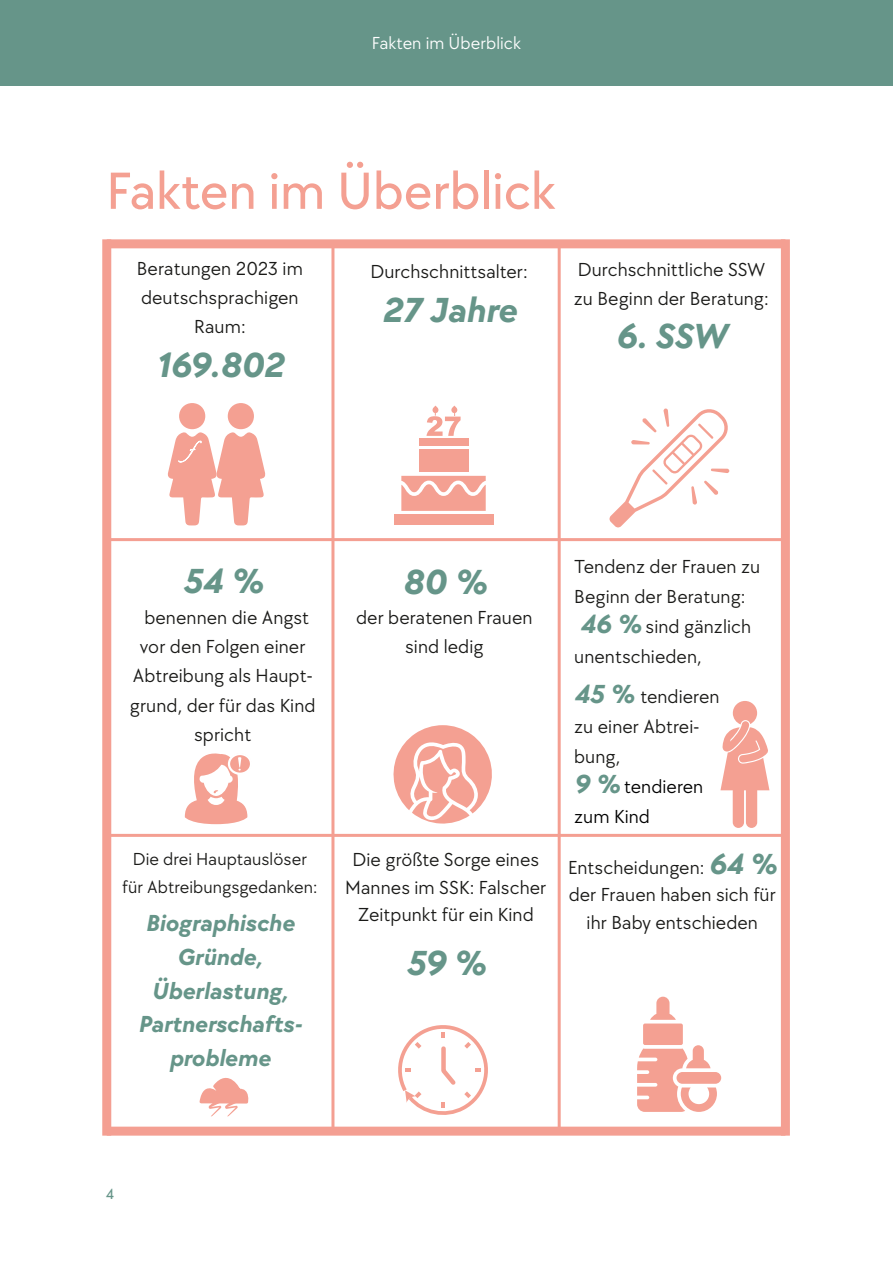
<style>
.page{position:relative;width:893px;height:1263px;background:#fff}
.page>*{position:absolute;margin:0;border:0;box-sizing:border-box;transform-origin:0 0}
.t1{font:500 54px "TT Chocolates";color:#f4a092}
.t2{font:italic 700 36px "TT Chocolates Trl";letter-spacing:.005em;color:#669589}
.t3{font:italic 700 30px "TT Chocolates Trl";color:#669589}
.t4{font:italic 700 27px "TT Chocolates Trl";color:#669589}
.t5{font:italic 700 24px "TT Chocolates Trl";letter-spacing:.005em;color:#669589}
.t6{font:19.5px "TT Chocolates";letter-spacing:.005em;color:#1a1a18}
.t7{font:19.5px "TT Chocolates";letter-spacing:.005em;color:#000}
.t8{font:18px "TT Chocolates";letter-spacing:.005em;color:#1a1a18}
.t9{font:18px "TT Chocolates";letter-spacing:.005em;color:#fff}
.t10{font:500 15px "TT Chocolates";color:#669589}
</style>
<div class="page">
<div style="left:0;top:0;width:893px;height:86px;background:#669589"></div>
<hr style="left:331px;top:244px;width:3px;height:887px;background:#f49f92">
<hr style="left:558px;top:244px;width:3px;height:887px;background:#f49f92">
<div style="left:102px;top:239px;width:9px;height:896px;background:#f49f92"></div>
<div style="left:781px;top:239px;width:9px;height:896px;background:#f49f92"></div>
<hr style="left:107px;top:538px;width:678px;height:3px;background:#f49f92">
<hr style="left:107px;top:834px;width:678px;height:3px;background:#f49f92">
<div style="left:107px;top:239px;width:678px;height:9px;background:#f49f92"></div>
<div style="left:107px;top:1126px;width:678px;height:9px;background:#f49f92"></div>
<svg style="left:637px;top:997px;width:84px;height:115px"></svg>
<svg style="left:398px;top:1025px;width:90px;height:90px"></svg>
<svg style="left:199px;top:1078px;width:50px;height:38px"></svg>
<svg style="left:720px;top:701px;width:49px;height:127px"></svg>
<svg style="left:229px;top:753px;width:22px;height:21px"></svg>
<div style="left:228px;top:753px;width:24px;height:22px;border:2px solid #fff;border-radius:50%"></div>
<svg style="left:185px;top:753px;width:62px;height:71px"></svg>
<svg style="left:393px;top:725px;width:99px;height:99px"></svg>
<svg style="left:609px;top:408px;width:120px;height:119px"></svg>
<div style="left:419px;top:438px;width:49px;height:7px;background:#f4a092"></div>
<div style="left:419px;top:449px;width:49px;height:23px;background:#f4a092"></div>
<div style="left:394px;top:515px;width:99px;height:10px;background:#f4a092"></div>
<svg style="left:401px;top:476px;width:85px;height:35px;background:#f5aea2"></svg>
<svg style="left:426px;top:406px;width:35px;height:30px"></svg>
<div style="left:179px;top:403px;width:26px;height:26px;background:#f4a092;border-radius:50%"></div>
<svg style="left:167px;top:432px;width:99px;height:93px"></svg>
<div style="left:228px;top:403px;width:26px;height:26px;background:#f4a092;border-radius:50%"></div>
<div style="left:228px;top:442px;width:26px;height:27px;background:#f4a092"></div>
<p class="t9" style="left:372px;top:33px;width:151px">Fakten im Überblick</p>
<p class="t1" style="left:106px;top:160px;width:451px">Fakten im Überblick</p>
<p class="t6" style="left:137px;top:257px;width:168px">Beratungen 2023 im</p>
<p class="t6" style="left:141px;top:286px;width:159px">deutschsprachigen</p>
<p class="t6" style="left:194px;top:316px;width:53px">Raum:</p>
<p class="t2" style="left:156px;top:347px;width:129px">169.802</p>
<p class="t6" style="left:370px;top:260px;width:159px">Durchschnittsalter:</p>
<p class="t2" style="left:382px;top:292px;width:136px">27 Jahre</p>
<p class="t6" style="left:578px;top:258px;width:189px">Durchschnittliche SSW</p>
<p class="t6" style="left:574px;top:288px;width:196px">zu Beginn der Beratung:</p>
<p class="t2" style="left:616px;top:317px;width:112px">6. SSW</p>
<p class="t2" style="left:183px;top:563px;width:81px">54 %</p>
<p class="t6" style="left:144px;top:606px;width:166px">benennen die Angst</p>
<p class="t6" style="left:140px;top:636px;width:167px">vor den Folgen einer</p>
<p class="t6" style="left:133px;top:665px;width:181px">Abtreibung als Haupt-</p>
<p class="t6" style="left:130px;top:694px;width:187px">grund, der für das Kind</p>
<p class="t6" style="left:194px;top:723px;width:59px">spricht</p>
<p class="t8" style="left:133px;top:849px;width:176px">Die drei Hauptauslöser</p>
<p class="t8" style="left:122px;top:877px;width:197px">für Abtreibungsgedanken:</p>
<p class="t5" style="left:145px;top:911px;width:150px">Biographische</p>
<p class="t5" style="left:177px;top:944px;width:87px">Gründe,</p>
<p class="t5" style="left:152px;top:978px;width:138px">Überlastung,</p>
<p class="t5" style="left:138px;top:1012px;width:165px">Partnerschafts-</p>
<p class="t5" style="left:169px;top:1046px;width:102px">probleme</p>
<p class="t2" style="left:402px;top:564px;width:85px">80 %</p>
<p class="t6" style="left:356px;top:606px;width:178px">der beratenen Frauen</p>
<p class="t6" style="left:405px;top:635px;width:80px">sind ledig</p>
<p class="t6" style="left:352px;top:848px;width:188px">Die größte Sorge eines</p>
<p class="t6" style="left:345px;top:876px;width:203px">Mannes im SSK: Falscher</p>
<p class="t6" style="left:358px;top:904px;width:177px">Zeitpunkt für ein Kind</p>
<p class="t2" style="left:406px;top:944px;width:81px">59 %</p>
<p class="t6" style="left:574px;top:555px;width:188px">Tendenz der Frauen zu</p>
<p class="t6" style="left:574px;top:585px;width:173px">Beginn der Beratung:</p>
<p class="t4" style="left:580px;top:610px;width:62px">46 %</p>
<p class="t6" style="left:646px;top:615px;width:107px">sind gänzlich</p>
<p class="t6" style="left:574px;top:645px;width:129px">unentschieden,</p>
<p class="t4" style="left:574px;top:680px;width:61px">45 %</p>
<p class="t6" style="left:640px;top:686px;width:81px">tendieren</p>
<p class="t6" style="left:574px;top:716px;width:127px">zu einer Abtrei-</p>
<p class="t6" style="left:574px;top:746px;width:48px">bung,</p>
<p class="t4" style="left:574px;top:770px;width:47px">9 %</p>
<p class="t7" style="left:624px;top:776px;width:81px">tendieren</p>
<p class="t7" style="left:574px;top:806px;width:77px">zum Kind</p>
<p class="t6" style="left:568px;top:856px;width:138px">Entscheidungen:</p>
<p class="t3" style="left:709px;top:848px;width:69px">64 %</p>
<p class="t6" style="left:569px;top:884px;width:209px">der Frauen haben sich für</p>
<p class="t6" style="left:587px;top:912px;width:173px">ihr Baby entschieden</p>
<p class="t10" style="left:106px;top:1186px;width:9px">4</p>
</div>
